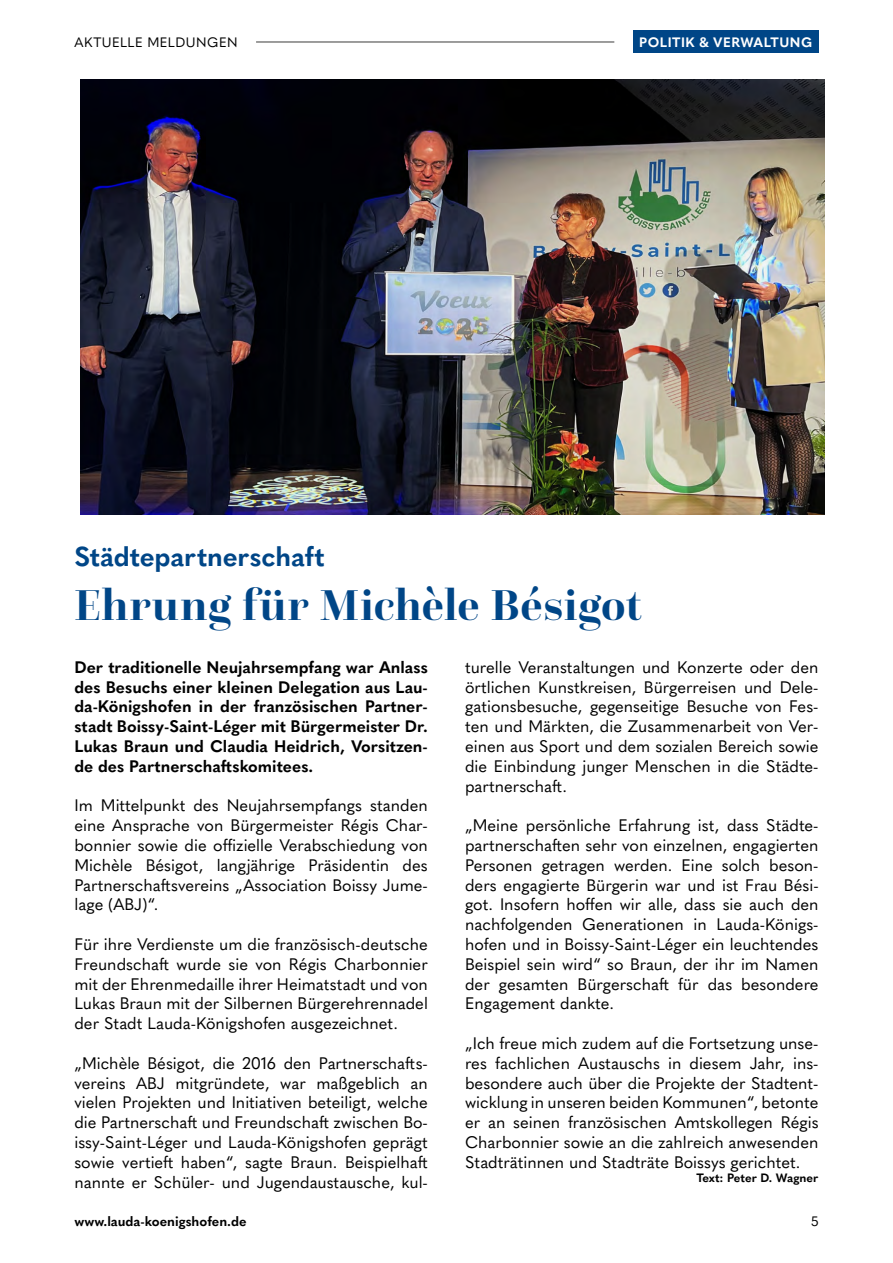
<style>
.page{position:relative;width:893px;height:1263px;background:#fff}
.page>*{position:absolute;margin:0;border:0;box-sizing:border-box;transform-origin:0 0}
.t1{font:700 45px "Questa Grande";letter-spacing:.015em;color:#004687}
.t2{font:700 27px "Quasimoda";letter-spacing:-.005em;color:#004687}
.t3{font:16.5px/19.8px "Quasimoda";color:#000;text-align:justify}
.t4{font:700 16.5px/19.8px "Quasimoda";color:#000;text-align:justify}
.t5{font:700 13.5px "Quasimoda";color:#000}
.t6{font:13.5px "Quasimoda";letter-spacing:.04em;color:#000}
.t7{font:700 13.5px "Quasimoda";letter-spacing:.035em;color:#fff}
.t8{font:700 12px "Quasimoda";color:#000}
</style>
<div class="page">
<img style="left:81px;top:79px;width:744px;height:435px">
<div style="left:633px;top:31px;width:186px;height:22px;background:#004687"></div>
<hr style="left:256px;top:42px;width:358px;height:1px;background:#3c3c3b">
<p class="t6" style="left:74px;top:32px;width:165px">AKTUELLE MELDUNGEN</p>
<p class="t7" style="left:639px;top:32px;width:174px">POLITIK &amp; VERWALTUNG</p>
<h2 class="t2" style="left:74px;top:535px;width:252px">Städtepartnerschaft</h2>
<h1 class="t1" style="left:74px;top:577px;width:568px">Ehrung für Michèle Bésigot</h1>
<p class="t4" style="left:74px;top:656px;width:355px">Der traditionelle Neujahrsempfang war Anlass des Besuchs einer kleinen Delegation aus Lau&shy;da-Königshofen in der französischen Partner&shy;stadt Boissy-Saint-Léger mit Bürgermeister Dr.<br>Lukas Braun und Claudia Heidrich, Vorsitzen&shy;de des Partnerschaftskomitees.</p>
<p class="t3" style="left:74px;top:794px;width:355px">Im Mittelpunkt des Neujahrsempfangs standen eine Ansprache von Bürgermeister Régis Char&shy;bonnier sowie die offizielle Verabschiedung von Michèle Bésigot, langjährige Präsidentin des Partnerschaftsvereins „Association Boissy Jume&shy;lage (ABJ)“.</p>
<p class="t3" style="left:74px;top:933px;width:355px">Für ihre Verdienste um die französisch-deutsche Freundschaft wurde sie von Régis Charbonnier mit der Ehrenmedaille ihrer Heimatstadt und von Lukas Braun mit der Silbernen Bürgerehrennadel der Stadt Lauda-Königshofen ausgezeichnet.</p>
<p class="t3" style="left:74px;top:1052px;width:355px">„Michèle Bésigot, die 2016 den Partnerschafts&shy;vereins ABJ mitgründete, war maßgeblich an vielen Projekten und Initiativen beteiligt, welche die Partnerschaft und Freundschaft zwischen Bo&shy;issy-Saint-Léger und Lauda-Königshofen geprägt sowie vertieft haben“, sagte Braun. Beispielhaft nannte er Schüler- und Jugendaustausche, kul-</p>
<p class="t3" style="left:465px;top:656px;width:355px">turelle Veranstaltungen und Konzerte oder den örtlichen Kunstkreisen, Bürgerreisen und Dele&shy;gationsbesuche, gegenseitige Besuche von Fes&shy;ten und Märkten, die Zusammenarbeit von Ver&shy;einen aus Sport und dem sozialen Bereich sowie die Einbindung junger Menschen in die Städte&shy;partnerschaft.</p>
<p class="t3" style="left:465px;top:814px;width:355px">„Meine persönliche Erfahrung ist, dass Städte&shy;partnerschaften sehr von einzelnen, engagierten Personen getragen werden. Eine solch beson&shy;ders engagierte Bürgerin war und ist Frau Bési&shy;got. Insofern hoffen wir alle, dass sie auch den nachfolgenden Generationen in Lauda-Königs&shy;hofen und in Boissy-Saint-Léger ein leuchtendes Beispiel sein wird“ so Braun, der ihr im Namen der gesamten Bürgerschaft für das besondere Engagement dankte.</p>
<p class="t3" style="left:465px;top:1032px;width:355px">„Ich freue mich zudem auf die Fortsetzung unse&shy;res fachlichen Austauschs in diesem Jahr, ins&shy;besondere auch über die Projekte der Stadtent&shy;wicklung in unseren beiden Kommunen“, betonte er an seinen französischen Amtskollegen Régis Charbonnier sowie an die zahlreich anwesenden Stadträtinnen und Stadträte Boissys gerichtet.</p>
<p class="t8" style="left:696px;top:1169px;width:124px">Text: Peter D. Wagner</p>
<p class="t5" style="left:74px;top:1210px;width:174px">www.lauda-koenigshofen.de</p>
<p class="t6" style="left:811px;top:1211px;width:9px">5</p>
</div>
